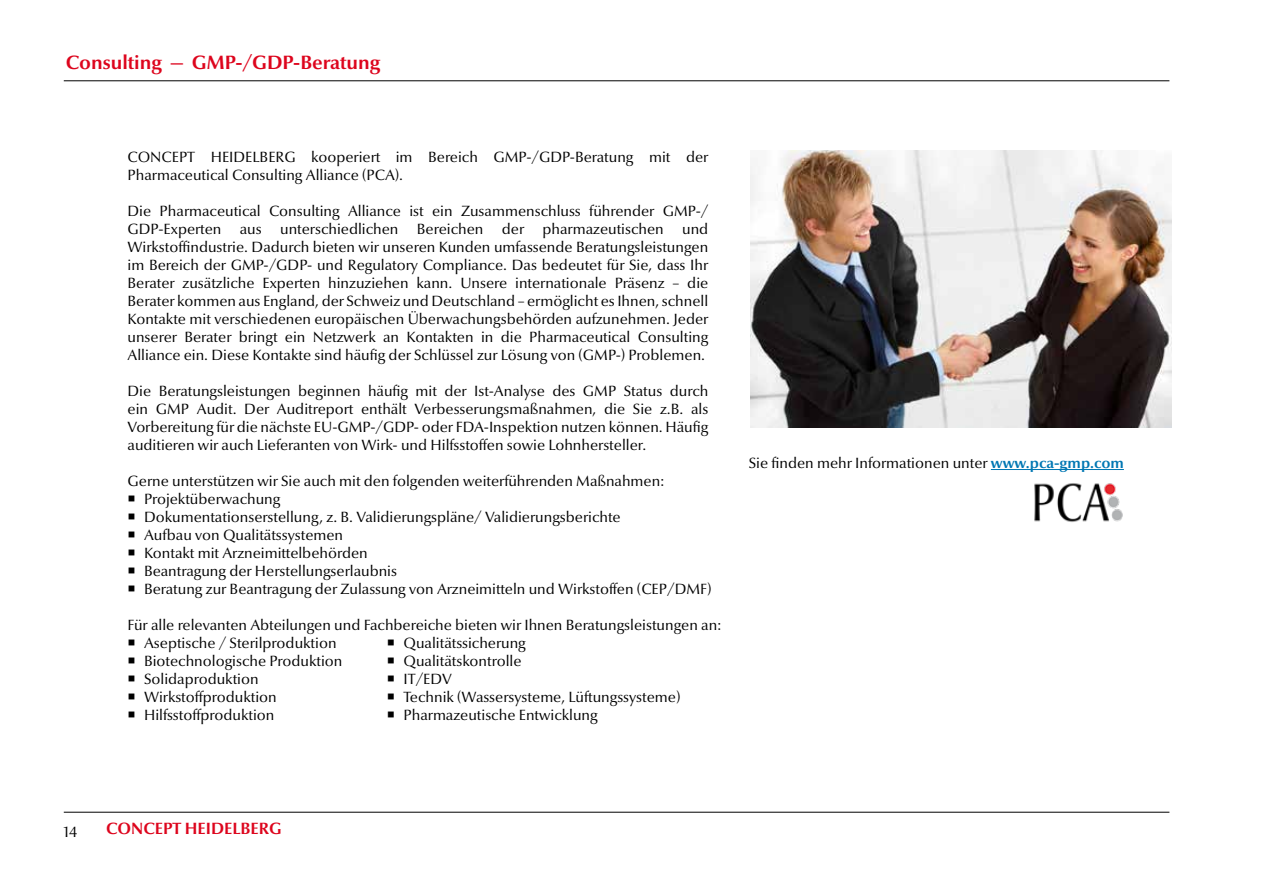
<style>
.page{position:relative;width:1263px;height:893px;background:#fff}
.page>*{position:absolute;margin:0;border:0;box-sizing:border-box;transform-origin:0 0}
.t1{font:700 19.5px "Optima Nova LT";color:#dd051d}
.t2{font:700 16.5px "Optima Nova LT";color:#dd051d}
.t3{font:15px/18px "Optima Nova LT";color:#000}
.s1{font-weight:700;color:#0077b3}
</style>
<div class="page">
<hr style="left:64px;top:80px;width:1105px;height:1px;background:#000">
<hr style="left:64px;top:812px;width:1105px;height:1px;background:#000">
<img style="left:751px;top:151px;width:420px;height:276px">
<hr style="left:991px;top:469px;width:133px;height:1px;background:#0077b3">
<img style="left:1034px;top:483px;width:89px;height:39px">
<h1 class="t1" style="left:66px;top:51px;width:316px">Consulting — GMP-/GDP-Beratung</h1>
<p class="t3" style="left:128px;top:148px;width:582px">CONCEPT HEIDELBERG kooperiert im Bereich GMP-/GDP-Beratung mit der<br>Pharmaceutical Consulting Alliance (PCA).</p>
<p class="t3" style="left:128px;top:202px;width:582px;text-align:justify">Die Pharmaceutical Consulting Alliance ist ein Zusammenschluss führender GMP-/ GDP-Experten aus unterschiedlichen Bereichen der pharmazeutischen und Wirkstoffindustrie. Dadurch bieten wir unseren Kunden umfassende Beratungsleistungen im Bereich der GMP-/GDP- und Regulatory Compliance. Das bedeutet für Sie, dass Ihr Berater zusätzliche Experten hinzuziehen kann. Unsere internationale Präsenz – die Berater kommen aus England, der Schweiz und Deutschland – ermöglicht es Ihnen, schnell Kontakte mit verschiedenen europäischen Überwachungsbehörden aufzunehmen. Jeder unserer Berater bringt ein Netzwerk an Kontakten in die Pharmaceutical Consulting Alliance ein. Diese Kontakte sind häufig der Schlüssel zur Lösung von (GMP-) Problemen.</p>
<p class="t3" style="left:128px;top:382px;width:582px;text-align:justify">Die Beratungsleistungen beginnen häufig mit der Ist-Analyse des GMP Status durch ein GMP Audit. Der Auditreport enthält Verbesserungsmaßnahmen, die Sie z.B. als Vorbereitung für die nächste EU-GMP-/GDP- oder FDA-Inspektion nutzen können. Häufig auditieren wir auch Lieferanten von Wirk- und Hilfsstoffen sowie Lohnhersteller.</p>
<p class="t3" style="left:144px;top:472px;width:569px;text-indent:-16px">Gerne unterstützen wir Sie auch mit den folgenden weiterführenden Maßnahmen:<br>Projektüberwachung<br>Dokumentationserstellung, z. B. Validierungspläne/ Validierungsberichte<br>Aufbau von Qualitätssystemen<br>Kontakt mit Arzneimittelbehörden<br>Beantragung der Herstellungserlaubnis<br>Beratung zur Beantragung der Zulassung von Arzneimitteln und Wirkstoffen (CEP/DMF)</p>
<p class="t3" style="left:144px;top:616px;width:579px;text-indent:-16px">Für alle relevanten Abteilungen und Fachbereiche bieten wir Ihnen Beratungsleistungen an:<br>Aseptische / Sterilproduktion<br>Biotechnologische Produktion<br>Solidaproduktion<br>Wirkstoffproduktion<br>Hilfsstoffproduktion</p>
<p class="t3" style="left:403px;top:634px;width:278px">Qualitätssicherung<br>Qualitätskontrolle<br>IT/EDV<br>Technik (Wassersysteme, Lüftungssysteme)<br>Pharmazeutische Entwicklung</p>
<p class="t3" style="left:749px;top:454px;width:377px">Sie finden mehr Informationen unter <span class="s1">www.pca-gmp.com</span></p>
<p class="t3" style="left:64px;top:824px;width:15px">14</p>
<p class="t2" style="left:106px;top:819px;width:177px">CONCEPT HEIDELBERG</p>
</div>
